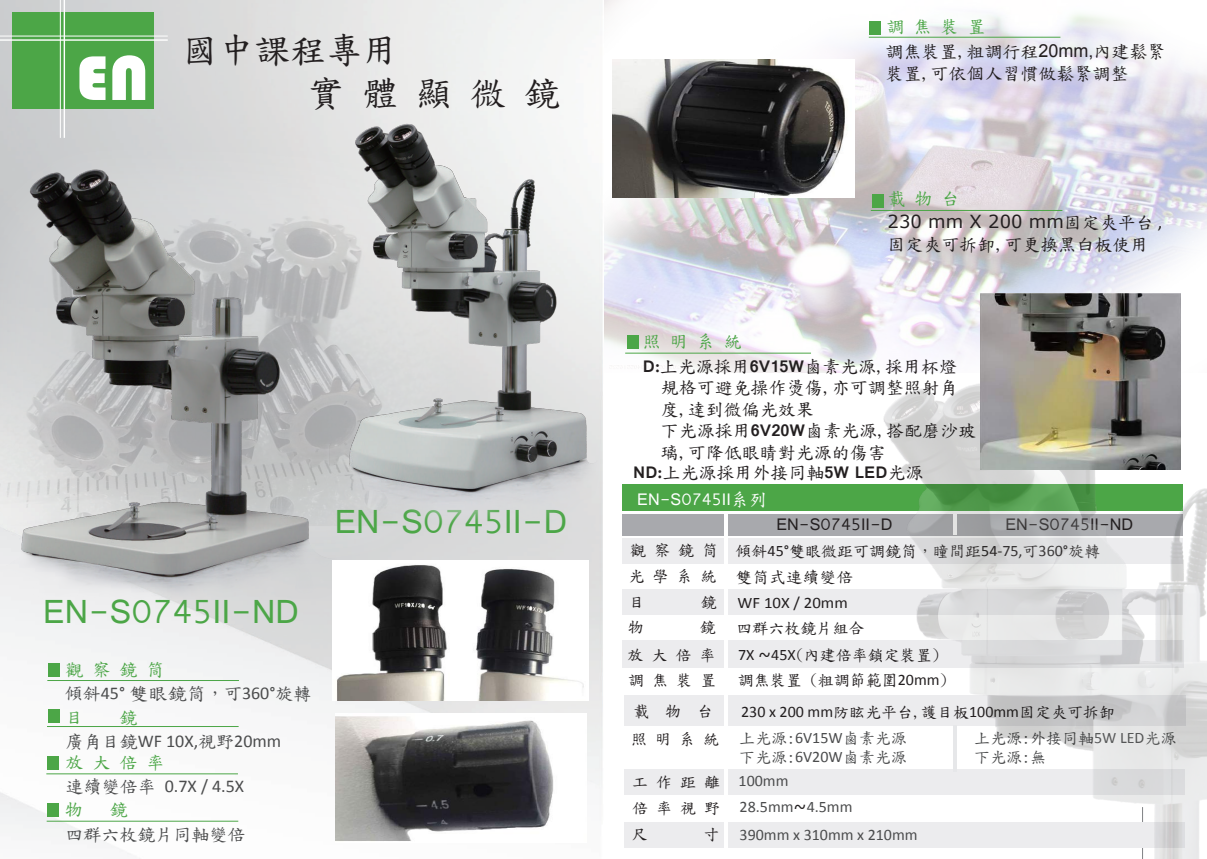
<style>
.page{position:relative;width:1207px;height:859px;background:#fff}
.page>*{position:absolute;margin:0;border:0;box-sizing:border-box;transform-origin:0 0}
.t1{font:65.4px "Bauhaus 93";color:#fff;scale:1.04 1}
.t2{font:36px "Vrinda";color:#4ca647}
.t3{font:36px "DF Hei W7 WINP BF";color:#231f20}
.t4{font:18px/21.6px "DF Hei W5 WINP BF";color:#231f20}
.t5{font:18px "Calibri";color:#4b4c4d}
.t6{font:18px "DF Hei W5 WINP BF";color:#4b4c4d}
.t7{font:18px "Vrinda";color:#231f20}
.t8{font:18px "DF Hei W7 WINP BF";color:#4ca647}
.t9{font:18px "Verdana";color:#231f20}
.t10{font:18px "Vrinda";color:#fff}
.t11{font:16px/25.8px "DF Hei W5 WINP BF";color:#231f20}
.t12{font:16px/19.2px "DF Hei W5 WINP BF";color:#4b4c4d}
.t13{font:16px "Calibri";color:#4b4c4d}
.t14{font:16px "Calibri";color:#231f20;scale:1.05 1}
.t15{font:16px "DF Hei W5 WINP BF";color:#231f20;scale:1.05 1}
.s1{font-family:"Calibri"}
.s2{font-family:"DF Hei W5 WINP BF"}
.s3{font-family:"Arial"}
.s4{font-family:"Vrinda";font-weight:700}
.s5{font-family:"DF Hei W7 WINP BF"}
.s6{font-family:"Verdana"}
.s7{font-family:"DF Hei W5 WINP BF";color:#231f20}
.s8{font-family:"Verdana";color:#231f20}
</style>
<div class="page">
<img style="left:0;top:0;width:806px;height:855px">
<img style="left:0;top:48px;width:516px;height:595px">
<img style="left:604px;top:0;width:603px;height:372px">
<div style="left:12px;top:12px;width:141px;height:97px;background:#4ca647"></div>
<hr style="left:0;top:39px;width:168px;height:2px;background:#fff">
<hr style="left:0;top:36px;width:168px;height:1px;background:#fff">
<hr style="left:64px;top:0;width:1px;height:138px;background:#fff">
<hr style="left:60px;top:0;width:1px;height:138px;background:#fff">
<hr style="left:869px;top:37px;width:191px;height:1px;background:#4ca647">
<hr style="left:871px;top:210px;width:191px;height:1px;background:#4ca647">
<hr style="left:625px;top:353px;width:186px;height:1px;background:#4ca647">
<div style="left:869px;top:21px;width:12px;height:13px;background:#4ca647"></div>
<div style="left:872px;top:194px;width:12px;height:14px;background:#4ca647"></div>
<div style="left:627px;top:335px;width:11px;height:13px;background:#4ca647"></div>
<div style="left:624px;top:696px;width:562px;height:30px;background:#ececee"></div>
<div style="left:622px;top:538px;width:560px;height:26px;background:#ececee"></div>
<div style="left:623px;top:589px;width:560px;height:26px;background:#ececee"></div>
<div style="left:622px;top:640px;width:562px;height:28px;background:#ececee"></div>
<div style="left:624px;top:769px;width:560px;height:25px;background:#ececee"></div>
<div style="left:623px;top:484px;width:560px;height:26px;background:#4ca647"></div>
<div style="left:623px;top:514px;width:560px;height:21px;background:#a8a9ad"></div>
<div style="left:624px;top:822px;width:560px;height:25px;background:#ececee"></div>
<hr style="left:724px;top:513px;width:4px;height:336px;background:#fff">
<img style="left:806px;top:364px;width:401px;height:495px">
<div style="left:48px;top:804px;width:11px;height:13px;background:#4ca647"></div>
<hr style="left:47px;top:821px;width:191px;height:1px;background:#4ca647">
<div style="left:47px;top:756px;width:12px;height:14px;background:#4ca647"></div>
<hr style="left:46px;top:774px;width:192px;height:1px;background:#4ca647">
<div style="left:48px;top:709px;width:12px;height:13px;background:#4ca647"></div>
<hr style="left:47px;top:726px;width:192px;height:1px;background:#4ca647">
<div style="left:48px;top:663px;width:12px;height:13px;background:#4ca647"></div>
<hr style="left:47px;top:680px;width:192px;height:1px;background:#4ca647">
<img style="left:313px;top:113px;width:308px;height:430px">
<img style="left:0;top:150px;width:354px;height:486px">
<img style="left:333px;top:560px;width:255px;height:140px">
<img style="left:335px;top:713px;width:251px;height:129px">
<img style="left:612px;top:59px;width:243px;height:138px">
<img style="left:981px;top:294px;width:200px;height:175px">
<h1 class="t1" style="left:76px;top:41px;width:72px">EN</h1>
<h2 class="t3" style="left:182px;top:32px;width:217px">國中課程專用</h2>
<h2 class="t3" style="left:308px;top:76px;width:253px">實 體 顯 微 鏡</h2>
<h2 class="t2" style="left:335px;top:497px;width:234px">EN-S0745II-D</h2>
<h2 class="t2" style="left:43px;top:588px;width:257px">EN-S0745II-ND</h2>
<p class="t8" style="left:65px;top:661px;width:100px">觀察 鏡 筒</p>
<p class="t6" style="left:65px;top:685px;width:258px">傾斜<span class="s1">45°</span> 雙眼鏡筒，可<span class="s1">360°</span>旋轉</p>
<p class="t8" style="left:65px;top:708px;width:19px">目</p>
<p class="t8" style="left:119px;top:708px;width:19px">鏡</p>
<p class="t8" style="left:65px;top:754px;width:100px">放 大 倍 率</p>
<p class="t8" style="left:65px;top:801px;width:20px">物</p>
<p class="t8" style="left:110px;top:801px;width:20px">鏡</p>
<p class="t5" style="left:66px;top:729px;width:217px"><span class="s2">廣角目鏡</span>WF 10X,<span class="s2">視野</span>20mm</p>
<p class="t5" style="left:66px;top:775px;width:180px"><span class="s2">連續變倍率</span> 0.7X / 4.5X</p>
<p class="t6" style="left:65px;top:825px;width:181px">四群六枚鏡片同軸變倍</p>
<p class="t8" style="left:887px;top:18px;width:100px">調 焦 裝 置</p>
<p class="t4" style="left:886px;top:41px;width:282px">調焦裝置,粗調行程<span class="s3">20mm,</span>內建鬆緊裝置,可依個人習慣做鬆緊調整</p>
<p class="t8" style="left:888px;top:190px;width:73px">載 物 台</p>
<p class="t8" style="left:643px;top:332px;width:100px">照 明 系 統</p>
<p class="t9" style="left:888px;top:210px;width:276px">230 mm X 200 mm<span class="s2">固定夾平台</span> <span class="s1">,</span></p>
<p class="t4" style="left:888px;top:234px;width:262px">固定夾可拆卸,可更換黑白板使用</p>
<p class="t4" style="left:661px;top:355px;width:317px;text-indent:-18px"><span class="s4">D:</span>上光源採用<span class="s4">6V15W</span>鹵素光源,採用杯燈規格可避免操作燙傷,亦可調整照射角度,達到微偏光效果<br>下光源採用<span class="s4">6V20W</span>鹵素光源,搭配磨沙玻璃,可降低眼睛對光源的傷害</p>
<p class="t4" style="left:633px;top:461px;width:292px"><span class="s4">ND:</span>上光源採用外接同軸<span class="s4">5W LED</span>光源</p>
<p class="t10" style="left:637px;top:487px;width:131px">EN-S0745II<span class="s5">系列</span></p>
<p class="t11" style="left:629px;top:537px;width:91px;text-align:justify">觀察 鏡 筒光 學 系 統目</p>
<p class="t11" style="left:701px;top:589px;width:17px">鏡</p>
<p class="t11" style="left:628px;top:642px;width:90px">放 大 倍 率調 焦 裝 置</p>
<p class="t11" style="left:628px;top:614px;width:17px">物</p>
<p class="t11" style="left:700px;top:614px;width:17px">鏡</p>
<p class="t7" style="left:1005px;top:513px;width:129px">EN-S0745II-ND</p>
<p class="t7" style="left:776px;top:513px;width:118px">EN-S0745II-D</p>
<p class="t11" style="left:736px;top:539px;width:375px">傾斜<span class="s1">45°</span>雙眼微距可調鏡筒，瞳間距<span class="s1">54-75,</span>可<span class="s1">360°</span>旋轉</p>
<p class="t15" style="left:736px;top:569px;width:113px">雙筒式連續變倍</p>
<p class="t14" style="left:738px;top:593px;width:106px">WF 10X / 20mm</p>
<p class="t11" style="left:737px;top:615px;width:205px;line-height:26.4px">四群六枚鏡片組合<br><span class="s1">7X</span> <span class="s6">~</span><span class="s1">45X</span>(內建倍率鎖定裝置)</p>
<p class="t11" style="left:738px;top:667px;width:211px">調焦裝置 (粗調節範圍<span class="s1">20mm</span>)</p>
<p class="t11" style="left:633px;top:698px;width:81px">載 物 台</p>
<p class="t11" style="left:741px;top:700px;width:375px"><span class="s1">230 x 200 mm</span>防眩光平台,護目板<span class="s1">100mm</span>固定夾可拆卸</p>
<p class="t11" style="left:631px;top:726px;width:89px">照 明 系 統</p>
<p class="t12" style="left:739px;top:729px;width:169px">上光源:<span class="s1">6V15W</span>鹵素光源下光源:<span class="s1">6V20W</span>鹵素光源</p>
<p class="t12" style="left:974px;top:728px;width:204px">上光源:外接同軸<span class="s1">5W LED</span>光源下光源:無</p>
<p class="t11" style="left:632px;top:769px;width:89px">工 作 距 離</p>
<p class="t13" style="left:739px;top:771px;width:51px">100mm</p>
<p class="t13" style="left:632px;top:797px;width:222px"><span class="s7">倍 率 視 野</span> 28.5mm<span class="s8">~</span>4.5mm</p>
<p class="t11" style="left:631px;top:821px;width:17px">尺</p>
<p class="t11" style="left:703px;top:821px;width:17px">寸</p>
<p class="t13" style="left:740px;top:825px;width:180px">390mm x 310mm x 210mm</p>
</div>
